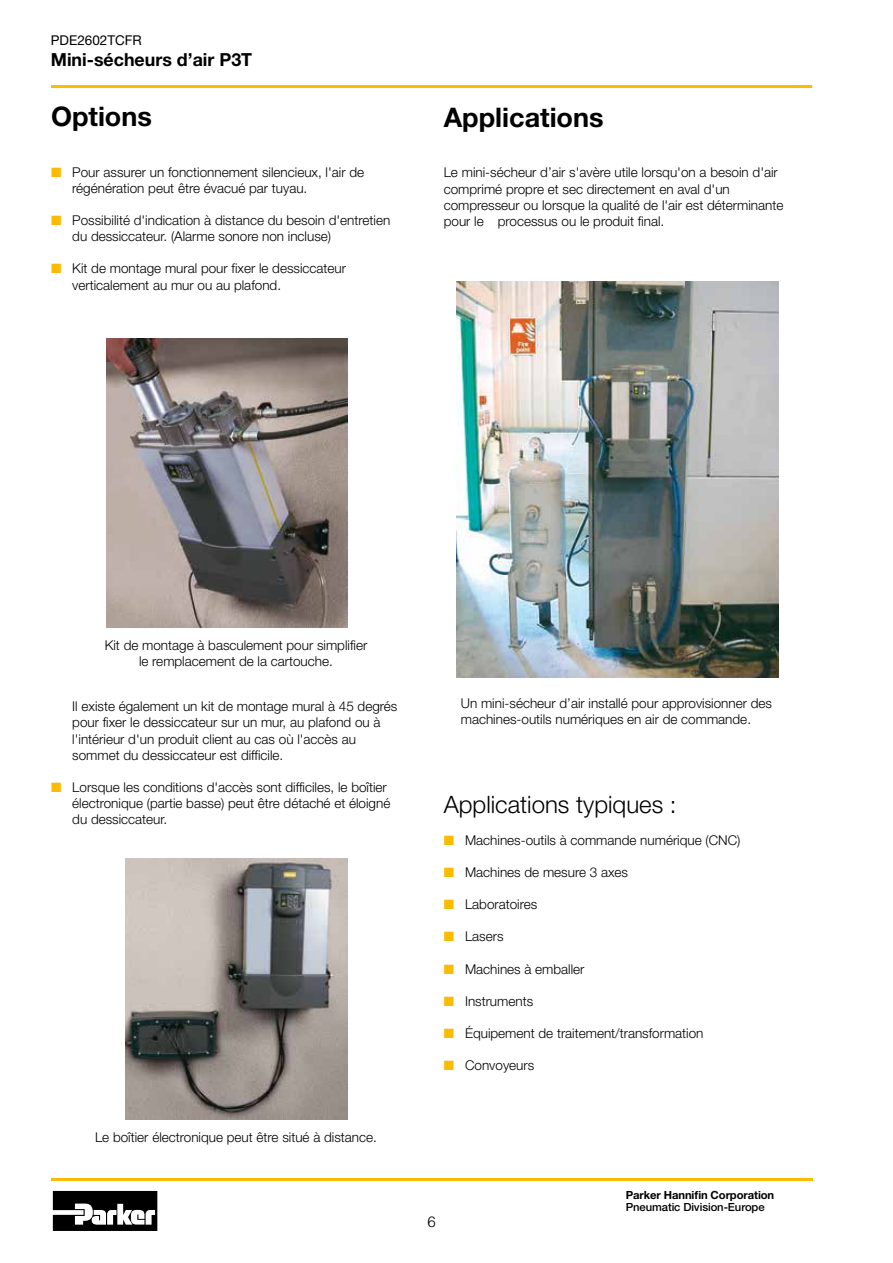
<style>
.page{position:relative;width:893px;height:1263px;background:#fff}
.page>*{position:absolute;margin:0;border:0;box-sizing:border-box;transform-origin:0 0}
.t1{font:700 27px "Helvetica Neue LT Std";color:#000}
.t2{font:300 24px "Helvetica Neue LT Std";color:#000}
.t3{font:700 18px "Helvetica Neue LT Std";color:#000}
.t4{font:300 15px "Helvetica";color:#000}
.t5{font:300 13.5px/16.2px "Helvetica Neue LT Std";color:#000}
.t6{font:13.5px "Helvetica Neue LT Std";color:#000}
.t7{font:700 11.25px "Helvetica Neue LT Std";letter-spacing:-.01em;color:#000}
.t8{font:500 11.25px "Helvetica Neue LT Std";letter-spacing:-.01em;color:#000}
.s1{color:#fabb00}
</style>
<div class="page">
<hr style="left:51px;top:85px;width:761px;height:3px;background:#fabb00">
<hr style="left:51px;top:1178px;width:762px;height:3px;background:#fabb00">
<svg style="left:53px;top:1191px;width:104px;height:40px"></svg>
<img style="left:125px;top:858px;width:222px;height:261px">
<div style="left:106px;top:338px;width:246px;height:289px;background:linear-gradient(to bottom,#fff,#fff)"></div>
<img style="left:106px;top:338px;width:241px;height:289px">
<img style="left:457px;top:281px;width:322px;height:396px">
<p class="t6" style="left:51px;top:32px;width:93px">PDE2602TCFR</p>
<h3 class="t3" style="left:51px;top:49px;width:203px">Mini-sécheurs d’air P3T</h3>
<h1 class="t1" style="left:51px;top:99px;width:102px">Options</h1>
<p class="t5" style="left:72px;top:163px;width:293px;text-indent:-21px"><span class="s1">■</span> Pour assurer un fonctionnement silencieux, l'air de régénération peut être évacué par tuyau.</p>
<p class="t5" style="left:72px;top:212px;width:320px;text-indent:-21px"><span class="s1">■</span> Possibilité d'indication à distance du besoin d'entretien du dessiccateur. (Alarme sonore non incluse)</p>
<p class="t5" style="left:72px;top:260px;width:275px;text-indent:-21px"><span class="s1">■</span> Kit de montage mural pour fixer le dessiccateur verticalement au mur ou au plafond.</p>
<h1 class="t1" style="left:444px;top:101px;width:161px">Applications</h1>
<p class="t5" style="left:444px;top:164px;width:341px">Le mini-sécheur d’air s'avère utile lorsqu'on a besoin d'air comprimé propre et sec directement en aval d'un compresseur ou lorsque la qualité de l'air est déterminante pour le processus ou le produit final.</p>
<p class="t5" style="left:105px;top:637px;width:264px;text-align:center">Kit de montage à basculement pour simplifier le remplacement de la cartouche.</p>
<p class="t5" style="left:72px;top:698px;width:327px">Il existe également un kit de montage mural à 45 degrés pour fixer le dessiccateur sur un mur, au plafond ou à l'intérieur d'un produit client au cas où l'accès au sommet du dessiccateur est difficile.</p>
<p class="t5" style="left:72px;top:779px;width:320px;text-indent:-21px"><span class="s1">■</span> Lorsque les conditions d'accès sont difficiles, le boîtier électronique (partie basse) peut être détaché et éloigné du dessiccateur.</p>
<p class="t5" style="left:95px;top:1128px;width:283px">Le boîtier électronique peut être situé à distance.</p>
<p class="t5" style="left:461px;top:694px;width:313px">Un mini-sécheur d’air installé pour approvisionner des machines-outils numériques en air de commande.</p>
<h2 class="t2" style="left:444px;top:789px;width:234px">Applications typiques :</h2>
<p class="t5" style="left:444px;top:831px;width:298px"><span class="s1">■</span> Machines-outils à commande numérique (CNC)</p>
<p class="t5" style="left:444px;top:864px;width:186px"><span class="s1">■</span> Machines de mesure 3 axes</p>
<p class="t5" style="left:444px;top:896px;width:95px"><span class="s1">■</span> Laboratoires</p>
<p class="t5" style="left:444px;top:928px;width:61px"><span class="s1">■</span> Lasers</p>
<p class="t5" style="left:444px;top:960px;width:142px"><span class="s1">■</span> Machines à emballer</p>
<p class="t5" style="left:444px;top:992px;width:91px"><span class="s1">■</span> Instruments</p>
<p class="t5" style="left:444px;top:1025px;width:261px"><span class="s1">■</span> Équipement de traitement/transformation</p>
<p class="t5" style="left:444px;top:1057px;width:92px"><span class="s1">■</span> Convoyeurs</p>
<p class="t4" style="left:427px;top:1212px;width:10px">6</p>
<p class="t7" style="left:626px;top:1187px;width:150px">Parker Hannifin Corporation</p>
<p class="t8" style="left:626px;top:1200px;width:140px">Pneumatic Division-Europe</p>
</div>
